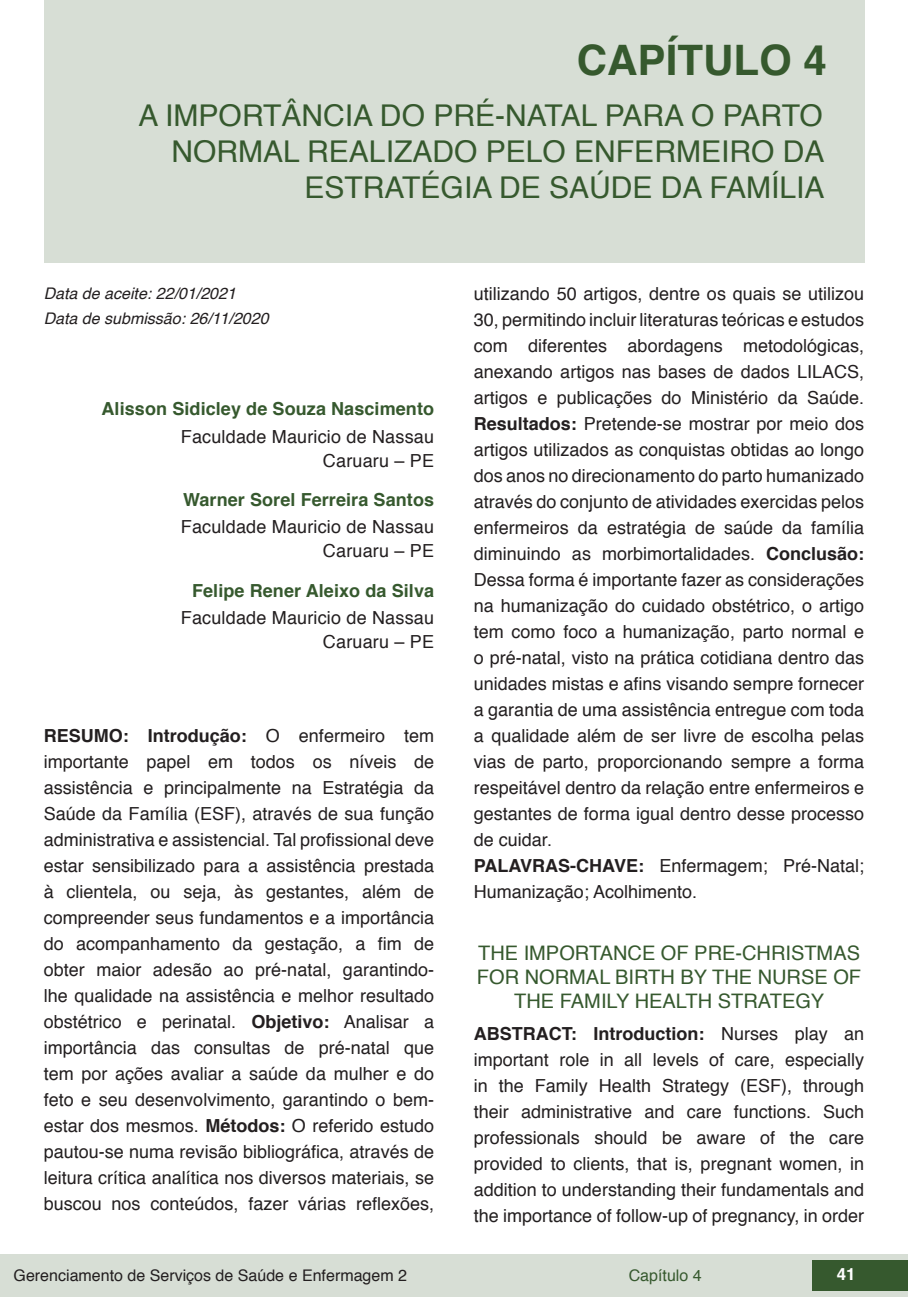
<style>
.page{position:relative;width:908px;height:1304px;background:#fff}
.page>*{position:absolute;margin:0;border:0;box-sizing:border-box;transform-origin:0 0}
.capítulos{font:700 42px "Helvetica";color:#36592e}
.nome_artigos{font:30px/36px "Helvetica";color:#36592e;text-align:right}
.título_Inglês{font:20px/24px "Helvetica";color:#36592e;text-align:center}
.Resumos_e_PC_TXT{font:18px/26px "Helvetica";color:#231f20;text-align:justify}
.info_autores{font:18px "Helvetica";letter-spacing:.01em;color:#231f20}
.nome_autores{font:700 18px "Helvetica";letter-spacing:.005em;color:#36592e}
.t1{font:700 16.8px "Helvetica";color:#fff}
.data{font:italic 16px "Helvetica";color:#231f20}
.t2{font:16px "Helvetica";color:#231f20}
.t3{font:16px "Helvetica";color:#36592e}
.s1{font-weight:700}
</style>
<div class="page">
<div style="left:0;top:1254px;width:906px;height:43px;background:#d7ded5"></div>
<div style="left:812px;top:1261px;width:95px;height:30px;background:#36592e"></div>
<div style="left:44px;top:0;width:819px;height:263px;background:#d7ded5"></div>
<p class="capítulos" style="left:576px;top:26px;width:251px">CAPÍTULO 4</p>
<p class="nome_artigos" style="left:138px;top:99px;width:687px">A IMPORTÂNCIA DO PRÉ-NATAL PARA O PARTO<br>NORMAL REALIZADO PELO ENFERMEIRO DA<br>ESTRATÉGIA DE SAÚDE DA FAMÍLIA</p>
<p class="data" style="left:44px;top:280px;width:194px">Data de aceite: 22/01/2021</p>
<p class="data" style="left:44px;top:306px;width:226px">Data de submissão: 26/11/2020</p>
<p class="nome_autores" style="left:101px;top:395px;width:334px">Alisson Sidicley de Souza Nascimento</p>
<p class="info_autores" style="left:181px;top:423px;width:254px">Faculdade Mauricio de Nassau</p>
<p class="info_autores" style="left:323px;top:447px;width:113px">Caruaru – PE</p>
<p class="nome_autores" style="left:183px;top:485px;width:252px">Warner Sorel Ferreira Santos</p>
<p class="info_autores" style="left:181px;top:513px;width:254px">Faculdade Mauricio de Nassau</p>
<p class="info_autores" style="left:323px;top:537px;width:113px">Caruaru – PE</p>
<p class="nome_autores" style="left:192px;top:576px;width:243px">Felipe Rener Aleixo da Silva</p>
<p class="info_autores" style="left:181px;top:604px;width:254px">Faculdade Mauricio de Nassau</p>
<p class="info_autores" style="left:323px;top:628px;width:113px">Caruaru – PE</p>
<p class="Resumos_e_PC_TXT" style="left:44px;top:723px;width:392px"><span class="s1">RESUMO: Introdução:</span> O enfermeiro tem importante papel em todos os níveis de assistência e principalmente na Estratégia da Saúde da Família (ESF), através de sua função administrativa e assistencial. Tal profissional deve estar sensibilizado para a assistência prestada à clientela, ou seja, às gestantes, além de compreender seus fundamentos e a importância do acompanhamento da gestação, a fim de obter maior adesão ao pré-natal, garantindo&shy;lhe qualidade na assistência e melhor resultado obstétrico e perinatal. <span class="s1">Objetivo:</span> Analisar a importância das consultas de pré-natal que tem por ações avaliar a saúde da mulher e do feto e seu desenvolvimento, garantindo o bem&shy;estar dos mesmos. <span class="s1">Métodos:</span> O referido estudo pautou-se numa revisão bibliográfica, através de leitura crítica analítica nos diversos materiais, se buscou nos conteúdos, fazer várias reflexões,</p>
<p class="Resumos_e_PC_TXT" style="left:473px;top:281px;width:392px">utilizando 50 artigos, dentre os quais se utilizou 30, permitindo incluir literaturas teóricas e estudos com diferentes abordagens metodológicas, anexando artigos nas bases de dados LILACS, artigos e publicações do Ministério da Saúde.<br><span class="s1">Resultados:</span> Pretende-se mostrar por meio dos artigos utilizados as conquistas obtidas ao longo dos anos no direcionamento do parto humanizado através do conjunto de atividades exercidas pelos enfermeiros da estratégia de saúde da família diminuindo as morbimortalidades. <span class="s1">Conclusão:<br></span>Dessa forma é importante fazer as considerações na humanização do cuidado obstétrico, o artigo tem como foco a humanização, parto normal e o pré-natal, visto na prática cotidiana dentro das unidades mistas e afins visando sempre fornecer a garantia de uma assistência entregue com toda a qualidade além de ser livre de escolha pelas vias de parto, proporcionando sempre a forma respeitável dentro da relação entre enfermeiros e gestantes de forma igual dentro desse processo de cuidar.</p>
<p class="Resumos_e_PC_TXT" style="left:473px;top:853px;width:392px"><span class="s1">PALAVRAS-CHAVE:</span> Enfermagem; Pré-Natal;<br>Humanização; Acolhimento.</p>
<p class="título_Inglês" style="left:477px;top:942px;width:385px">THE IMPORTANCE OF PRE-CHRISTMAS<br>FOR NORMAL BIRTH BY THE NURSE OF<br>THE FAMILY HEALTH STRATEGY</p>
<p class="Resumos_e_PC_TXT" style="left:473px;top:1021px;width:392px"><span class="s1">ABSTRACT: Introduction:</span> Nurses play an important role in all levels of care, especially in the Family Health Strategy (ESF), through their administrative and care functions. Such professionals should be aware of the care provided to clients, that is, pregnant women, in addition to understanding their fundamentals and the importance of follow-up of pregnancy, in order</p>
<p class="t2" style="left:14px;top:1263px;width:395px">Gerenciamento de Serviços de Saúde e Enfermagem 2</p>
<p class="t3" style="left:628px;top:1263px;width:74px">Capítulo 4</p>
<p class="t1" style="left:836px;top:1261px;width:20px">41</p>
</div>
